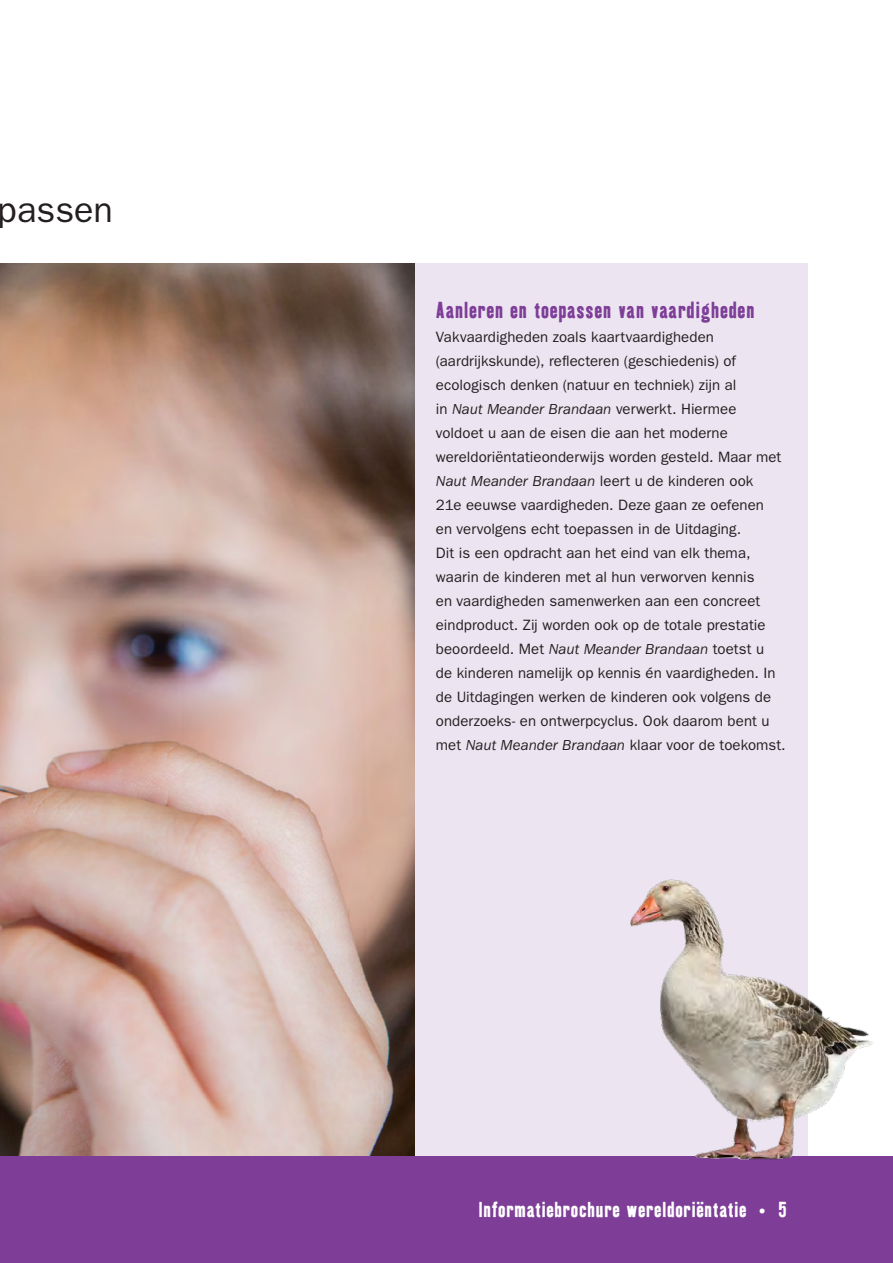
<style>
.page{position:relative;width:893px;height:1263px;background:#fff}
.page>*{position:absolute;margin:0;border:0;box-sizing:border-box;transform-origin:0 0}
.t1{font:36px "ITC Franklin Gothic Std";color:#231f20}
.t2{font:22.5px "Kipp OT No One";letter-spacing:.05em;color:#7e3e98}
.t3{font:21px "Kipp OT No One";letter-spacing:.05em;color:#fff}
.t4{font:15px/24px "ITC Franklin Gothic Std";letter-spacing:.005em;color:#231f20}
.s1{font-style:italic}
</style>
<div class="page">
<div style="left:0;top:264px;width:808px;height:897px;background:#ece5f1"></div>
<img style="left:0;top:264px;width:415px;height:893px">
<div style="left:0;top:1157px;width:893px;height:106px;background:#7e3e98"></div>
<img style="left:575px;top:879px;width:318px;height:281px">
<h1 class="t1" style="left:-2px;top:189px;width:116px">passen</h1>
<h2 class="t2" style="left:436px;top:296px;width:320px">Aanleren en toepassen van vaardigheden</h2>
<p class="t4" style="left:436px;top:325px;width:351px">Vakvaardigheden zoals kaartvaardigheden (aardrijkskunde), reflecteren (geschiedenis) of ecologisch denken (natuur en techniek) zijn al<br>in <span class="s1">Naut Meander Brandaan</span> verwerkt. Hiermee voldoet u aan de eisen die aan het moderne wereldoriëntatieonderwijs worden gesteld. Maar met <span class="s1">Naut Meander Brandaan</span> leert u de kinderen ook<br>21e eeuwse vaardigheden. Deze gaan ze oefenen<br>en vervolgens echt toepassen in de Uitdaging.<br>Dit is een opdracht aan het eind van elk thema, waarin de kinderen met al hun verworven kennis<br>en vaardigheden samenwerken aan een concreet eindproduct. Zij worden ook op de totale prestatie beoordeeld. Met <span class="s1">Naut Meander Brandaan</span> toetst u<br>de kinderen namelijk op kennis én vaardigheden. In de Uitdagingen werken de kinderen ook volgens de onderzoeks- en ontwerpcyclus. Ook daarom bent u met <span class="s1">Naut Meander Brandaan</span> klaar voor de toekomst.</p>
<h3 class="t3" style="left:479px;top:1196px;width:309px">lnformatiebrochure wereldoriëntatie • 5</h3>
</div>
